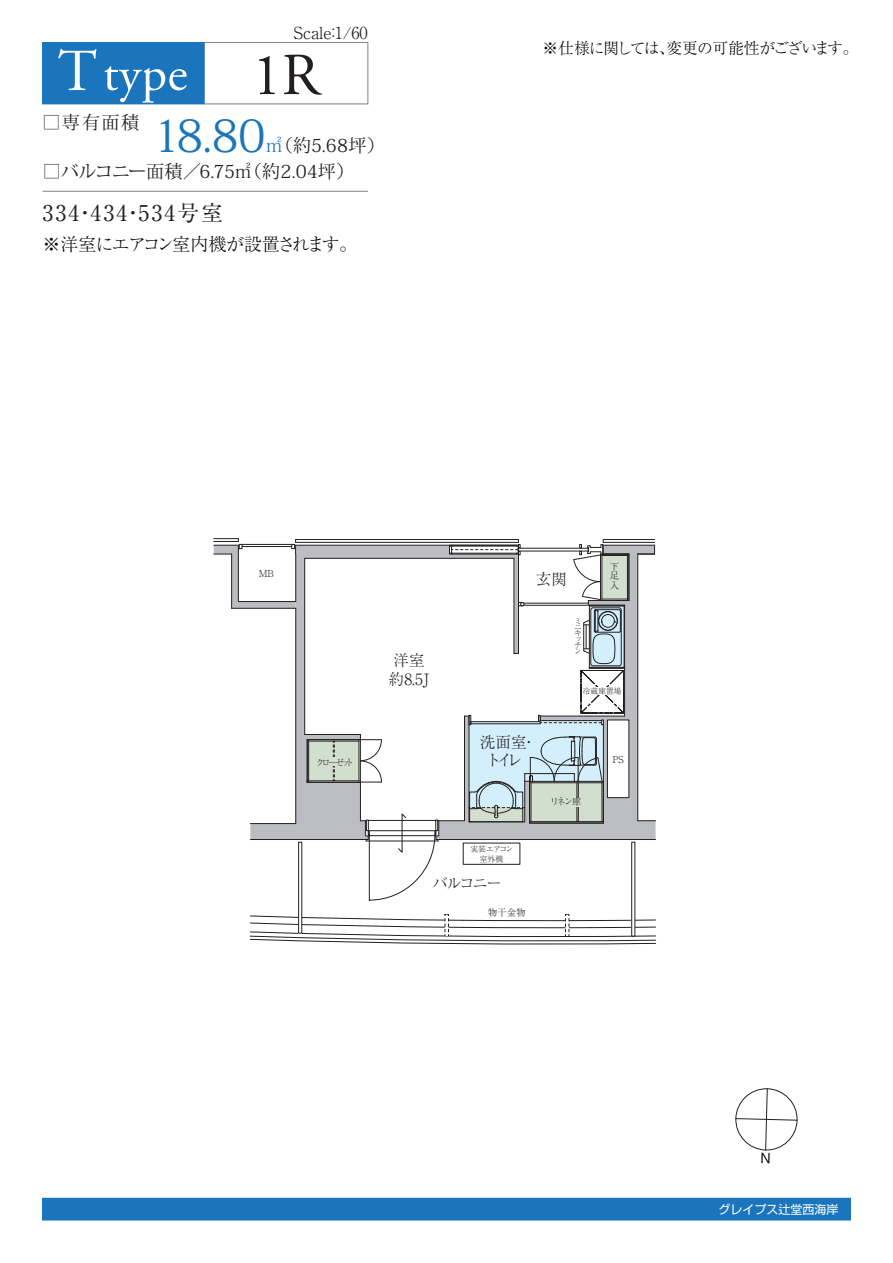
<style>
.page{position:relative;width:893px;height:1263px;background:#fff}
.page>*{position:absolute;margin:0;border:0;box-sizing:border-box;transform-origin:0 0}
.t1{font:50.4px "Adobe Garamond Pro";color:#fff}
.t2{font:44.85px "Koz Min Pro Regular 90 pv RKSJ H";color:#1b75bc}
.t3{font:21.75px "Ryumin Pro Regular 90 pv RKSJ H";letter-spacing:.1em;color:#231f20}
.t4{font:18px "Koz Min Pro Regular 90 pv RKSJ H";letter-spacing:-.025em;color:#231f20}
.t5{font:18px "Ryumin Pro Light 90 pv RKSJ H";letter-spacing:-.095em;color:#050100}
.t6{font:18px "Koz Min Pro Regular 90 pv RKSJ H";color:#231f20}
.t7{font:16.5px "Ryumin Pro Light 90 pv RKSJ H";color:#231f20}
.t8{font:15.75px "Ryumin Pro Light 90 pv RKSJ H";letter-spacing:-.065em;color:#050100}
.t9{font:15.6px/18.8px "Ryumin Pro Light 90 pv RKSJ H";letter-spacing:-.05em;color:#231f20;text-align:center}
.t10{font:12px "Shin Go Pro Regular 90 pv RKSJ H";color:#fff}
.t11{font:9.45px/9.4px "Ryumin Pro Light 90 pv RKSJ H";letter-spacing:-.175em;color:#231f20;text-align:justify}
.t12{font:9.45px "Ryumin Pro Light 90 pv RKSJ H";letter-spacing:-.175em;color:#231f20;scale:.9 1}
.t13{font:7.8px/6.1px "Ryumin Pro Light 90 pv RKSJ H";color:#231f20}
.t14{font:7.8px/9.4px "Ryumin Pro Light 90 pv RKSJ H";letter-spacing:-.02em;color:#231f20;text-align:center}
.s1{font-size:59.4px}
.s2{font-size:59.4px;color:#231f20}
.s3{color:#1b75bc}
</style>
<div class="page">
<svg style="left:250px;top:546px;width:57px;height:293px"></svg>
<svg style="left:629px;top:545px;width:27px;height:294px"></svg>
<hr style="left:436px;top:839px;width:220px;height:1px;background:#231f20">
<hr style="left:250px;top:839px;width:118px;height:1px;background:#231f20">
<hr style="left:603px;top:545px;width:52px;height:1px;background:#231f20">
<svg style="left:638px;top:545px;width:17px;height:10px"></svg>
<hr style="left:296px;top:545px;width:222px;height:1px;background:#231f20">
<hr style="left:232px;top:608px;width:64px;height:1px;background:#231f20">
<hr style="left:250px;top:823px;width:46px;height:1px;background:#231f20">
<svg style="left:638px;top:820px;width:18px;height:1px"></svg>
<hr style="left:637px;top:554px;width:1px;height:267px;background:#231f20">
<hr style="left:629px;top:554px;width:1px;height:46px;background:#231f20">
<div style="left:298px;top:842px;width:4px;height:91px;border:1px solid #231f20"></div>
<div style="left:631px;top:842px;width:4px;height:94px;border:1px solid #231f20"></div>
<svg style="left:250px;top:914px;width:406px;height:31px"></svg>
<hr style="left:603px;top:542px;width:52px;height:1px;background:#231f20">
<hr style="left:603px;top:539px;width:52px;height:1px;background:#231f20">
<hr style="left:296px;top:542px;width:222px;height:1px;background:#231f20">
<hr style="left:296px;top:539px;width:222px;height:1px;background:#231f20">
<svg style="left:214px;top:538px;width:82px;height:70px"></svg>
<svg style="left:291px;top:548px;width:16px;height:317px"></svg>
<svg style="left:307px;top:539px;width:322px;height:361px"></svg>
<div style="left:582px;top:687px;width:40px;height:8px;background:#fff"></div>
<div style="left:609px;top:562px;width:11px;height:28px;background:#d3dfce"></div>
<div style="left:314px;top:758px;width:38px;height:8px;background:#d3dfce"></div>
<div style="left:548px;top:798px;width:37px;height:9px;background:#d3dfce"></div>
<div style="left:43px;top:1198px;width:807px;height:22px;background:#1b75bc"></div>
<svg style="left:735px;top:1088px;width:63px;height:75px"></svg>
<div style="left:204px;top:42px;width:164px;height:62px;border:1px solid #808285"></div>
<div style="left:43px;top:43px;width:161px;height:61px;background:#1b75bc"></div>
<div style="left:42px;top:42px;width:162px;height:62px;border:1px solid #1b75bc"></div>
<hr style="left:43px;top:191px;width:325px;height:1px;background:#808285">
<p class="t7" style="left:294px;top:26px;width:75px">Scale：1/60</p>
<h1 class="t1" style="left:58px;top:43px;width:264px"><span class="s1">T</span>type <span class="s2">1R</span></h1>
<p class="t6" style="left:43px;top:116px;width:98px">□専有面積</p>
<h2 class="t2" style="left:153px;top:118px;width:114px">18.80</h2>
<p class="t6" style="left:265px;top:139px;width:121px"><span class="s3">㎡</span>（約5.68坪）</p>
<p class="t4" style="left:43px;top:165px;width:313px">□バルコニー面積／6.75㎡（約2.04坪）</p>
<p class="t3" style="left:43px;top:204px;width:182px">334・434・534号室</p>
<p class="t5" style="left:43px;top:238px;width:316px">※洋室にエアコン室内機が設置されます。</p>
<p class="t8" style="left:542px;top:43px;width:317px">※仕様に関しては、変更の可能性がございます。</p>
<p class="t11" style="left:259px;top:570px;width:17px">MB</p>
<p class="t12" style="left:316px;top:759px;width:44px">クローゼット</p>
<p class="t9" style="left:389px;top:653px;width:43px">洋室約8.5J</p>
<p class="t9" style="left:536px;top:572px;width:33px">玄関</p>
<p class="t13" style="left:574px;top:619px;width:9px">ミニキッチン</p>
<p class="t11" style="left:610px;top:563px;width:11px">下足入</p>
<p class="t13" style="left:583px;top:689px;width:41px">冷蔵庫置場</p>
<p class="t9" style="left:480px;top:734px;width:59px">洗面室・トイレ</p>
<p class="t11" style="left:613px;top:756px;width:13px">PS</p>
<p class="t14" style="left:471px;top:845px;width:44px">実装エアコン室外機</p>
<p class="t11" style="left:550px;top:798px;width:33px">リネン庫</p>
<p class="t9" style="left:432px;top:876px;width:71px">バルコニー</p>
<p class="t11" style="left:488px;top:909px;width:39px">物干金物</p>
<p class="t10" style="left:718px;top:1205px;width:121px">グレイプス辻堂西海岸</p>
</div>
